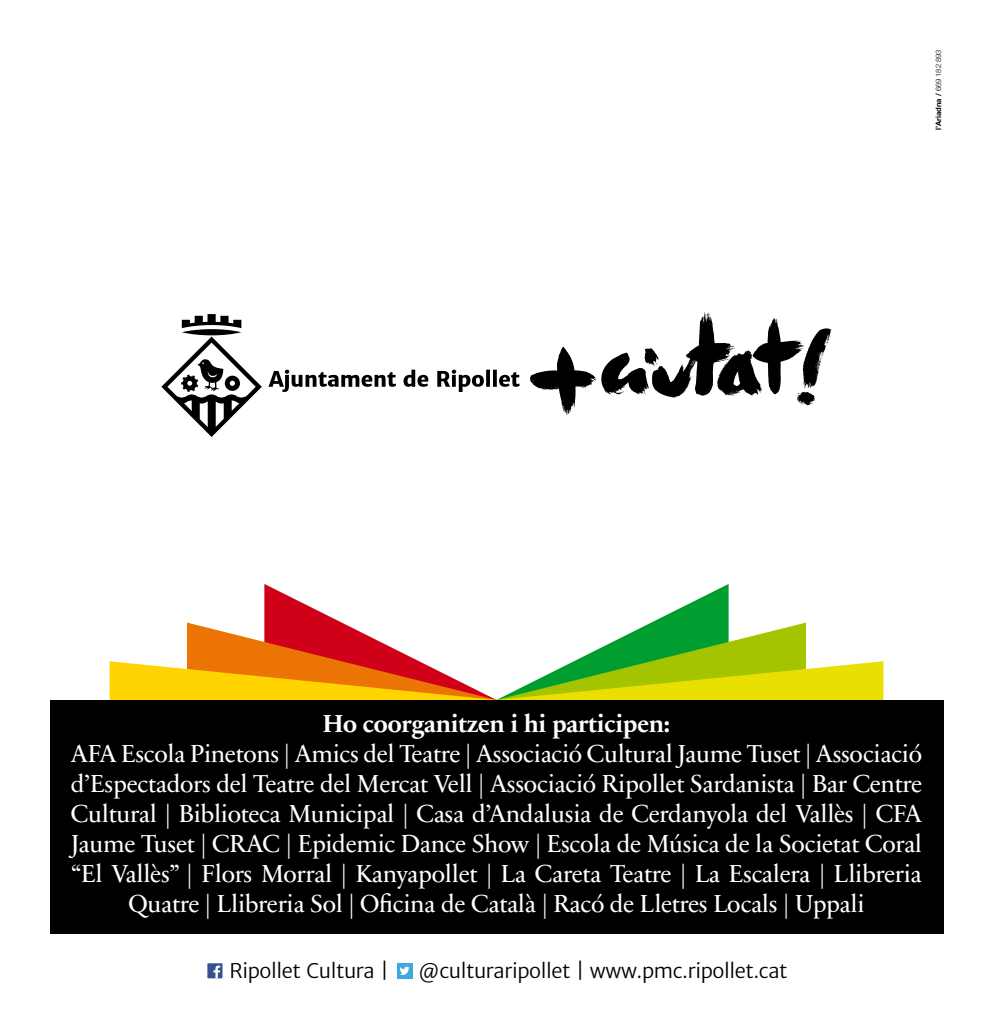
<style>
.page{position:relative;width:993px;height:1028px;background:#fff}
.page>*{position:absolute;margin:0;border:0;box-sizing:border-box;transform-origin:0 0}
.t1{font:25px/30px "Sabon Next LT";letter-spacing:-.015em;color:#fff;text-align:center}
.t2{font:700 25px "Sabon Next LT";letter-spacing:-.015em;color:#fff}
.t3{font:20px "Merriweather Sans";letter-spacing:-.02em;color:#000}
.t4{font:700 7.5px "Helvetica Neue LT Std";color:#000}
.s1{font-weight:300}
</style>
<div class="page">
<svg style="left:652px;top:584px;width:76px;height:38px"></svg>
<svg style="left:574px;top:622px;width:231px;height:39px"></svg>
<svg style="left:496px;top:661px;width:387px;height:39px;background:#c0d424"></svg>
<svg style="left:264px;top:584px;width:77px;height:38px"></svg>
<svg style="left:187px;top:622px;width:232px;height:39px"></svg>
<svg style="left:110px;top:661px;width:386px;height:39px;background:#f4a822"></svg>
<div style="left:50px;top:700px;width:893px;height:233px;background:#000"></div>
<svg style="left:530px;top:312px;width:301px;height:103px"></svg>
<svg style="left:161px;top:314px;width:358px;height:123px"></svg>
<div style="left:207px;top:963px;width:15px;height:15px;background:#365390"></div>
<svg style="left:213px;top:965px;width:7px;height:13px"></svg>
<div style="left:397px;top:963px;width:15px;height:15px;background:#3caadc"></div>
<svg style="left:400px;top:966px;width:9px;height:8px"></svg>
<p class="t4" style="left:933px;top:130px;width:82px;rotate:-90deg">l’Ariadna / <span class="s1">669 182 893</span></p>
<p class="t2" style="left:323px;top:708px;width:348px">Ho coorganitzen i hi participen:</p>
<p class="t1" style="left:71px;top:739px;width:852px">AFA Escola Pinetons | Amics del Teatre | Associació Cultural Jaume Tuset | Associació d’Espectadors del Teatre del Mercat Vell | Associació Ripollet Sardanista | Bar Centre Cultural | Biblioteca Municipal | Casa d’Andalusia de Cerdanyola del Vallès | CFA Jaume Tuset | CRAC | Epidemic Dance Show | Escola de Música de la Societat Coral “El Vallès” | Flors Morral | Kanyapollet | La Careta Teatre | La Escalera | Llibreria Quatre | Llibreria Sol | Oficina de Català | Racó de Lletres Locals | Uppali</p>
<p class="t3" style="left:229px;top:959px;width:160px">Ripollet Cultura |</p>
<p class="t3" style="left:418px;top:959px;width:370px">@culturaripollet | www.pmc.ripollet.cat</p>
</div>
